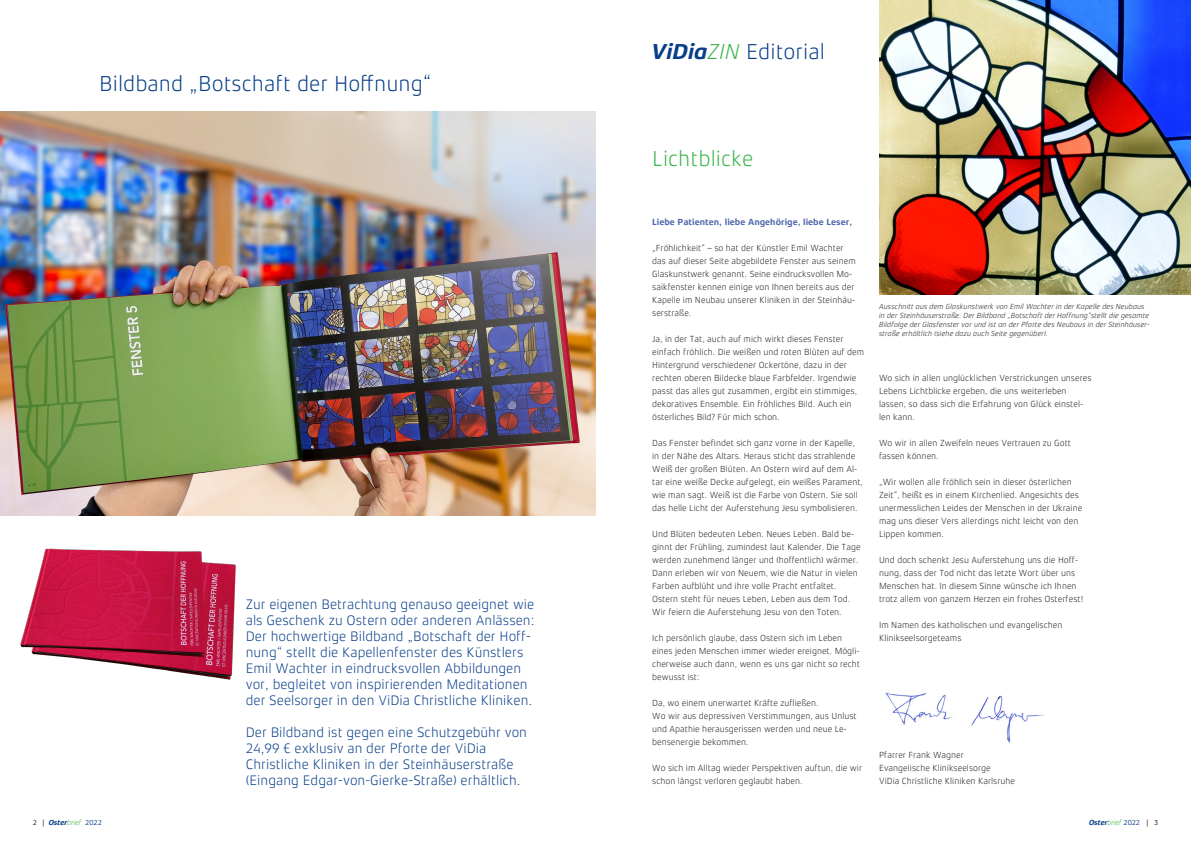
<style>
.page{position:relative;width:1191px;height:842px;background:#fff}
.page>*{position:absolute;margin:0;border:0;box-sizing:border-box;transform-origin:0 0}
.Headline_Vincentius{font:300 22px "Xenois Sans Pro";color:#083e89}
.Headline_Vincentius-2{font:300 22px "Xenois Sans Pro";color:#3ab54a}
.Bildunterschrift{font:300 14px/16px "Xenois Sans Pro";color:#083e89}
.Fließtext{font:300 9px/13px "Xenois Sans Pro";color:#231f20}
.Fließtext-2{font:700 9px "Xenois Sans Pro";color:#4e67ac}
.t1{font:italic 300 7.5px/9px "Xenois Sans Pro";color:#231f20}
.t2{font:italic 700 7.5px "Xenois Sans Pro";letter-spacing:-.025em;color:#083e89}
.s1{font-weight:700;font-style:italic}
.s2{font-style:italic;color:#3ab54a}
.s3{font-weight:400;font-style:normal;color:#231f20}
.s4{font-weight:300;color:#3ab54a}
.s5{font-weight:400;font-style:normal}
</style>
<div class="page">
<img style="left:879px;top:0;width:312px;height:294px">
<img style="left:0;top:111px;width:595px;height:405px">
<img style="left:20px;top:548px;width:216px;height:132px">
<img style="left:885px;top:692px;width:159px;height:51px">
<p class="Headline_Vincentius" style="left:99px;top:71px;width:334px">Bildband „Botschaft der Hoffnung“</p>
<p class="Bildunterschrift" style="left:246px;top:596px;width:290px">Zur eigenen Betrachtung genauso geeignet wie als Geschenk zu Ostern oder anderen Anlässen:<br>Der hochwertige Bildband „Botschaft der Hoff&shy;nung“ stellt die Kapellenfenster des Künstlers Emil Wachter in eindrucksvollen Abbildungen vor, begleitet von inspirierenden Meditationen der Seelsorger in den ViDia Christliche Kliniken.</p>
<p class="Bildunterschrift" style="left:246px;top:724px;width:283px">Der Bildband ist gegen eine Schutzgebühr von<br>24,99 € exklusiv an der Pforte der ViDia</p>
<p class="Bildunterschrift" style="left:246px;top:756px;width:276px">Christliche Kliniken in der Steinhäuserstraße (Eingang Edgar-von-Gierke-Straße) erhältlich.</p>
<p class="Headline_Vincentius" style="left:651px;top:39px;width:175px"><span class="s1">ViDia</span><span class="s2">ZIN</span> Editorial</p>
<p class="Headline_Vincentius-2" style="left:652px;top:146px;width:103px">Lichtblicke</p>
<p class="Fließtext-2" style="left:652px;top:217px;width:201px">Liebe Patienten, liebe Angehörige, liebe Leser,</p>
<p class="Fließtext" style="left:652px;top:241px;width:205px">„Fröhlichkeit“ – so hat der Künstler Emil Wachter das auf dieser Seite abgebildete Fenster aus seinem Glaskunstwerk genannt. Seine eindrucksvollen Mo&shy;saikfenster kennen einige von Ihnen bereits aus der Kapelle im Neubau unserer Kliniken in der Steinhäu&shy;serstraße.</p>
<p class="Fließtext" style="left:652px;top:332px;width:213px">Ja, in der Tat, auch auf mich wirkt dieses Fenster einfach fröhlich. Die weißen und roten Blüten auf dem Hintergrund verschiedener Ockertöne, dazu in der rechten oberen Bildecke blaue Farbfelder. Irgendwie passt das alles gut zusammen, ergibt ein stimmiges, dekoratives Ensemble. Ein fröhliches Bild. Auch ein österliches Bild? Für mich schon.</p>
<p class="Fließtext" style="left:652px;top:436px;width:212px">Das Fenster befindet sich ganz vorne in der Kapelle, in der Nähe des Altars. Heraus sticht das strahlende Weiß der großen Blüten. An Ostern wird auf dem Al&shy;tar eine weiße Decke aufgelegt, ein weißes Parament, wie man sagt. Weiß ist die Farbe von Ostern. Sie soll das helle Licht der Auferstehung Jesu symbolisieren.</p>
<p class="Fließtext" style="left:652px;top:527px;width:210px">Und Blüten bedeuten Leben. Neues Leben. Bald be&shy;ginnt der Frühling, zumindest laut Kalender. Die Tage werden zunehmend länger und (hoffentlich) wärmer.<br>Dann erleben wir von Neuem, wie die Natur in vielen Farben aufblüht und ihre volle Pracht entfaltet.</p>
<p class="Fließtext" style="left:652px;top:592px;width:199px">Ostern steht für neues Leben, Leben aus dem Tod.<br>Wir feiern die Auferstehung Jesu von den Toten.</p>
<p class="Fließtext" style="left:652px;top:631px;width:209px">Ich persönlich glaube, dass Ostern sich im Leben eines jeden Menschen immer wieder ereignet. Mögli&shy;cherweise auch dann, wenn es uns gar nicht so recht bewusst ist:</p>
<p class="Fließtext" style="left:652px;top:696px;width:168px">Da, wo einem unerwartet Kräfte zufließen.</p>
<p class="Fließtext" style="left:652px;top:709px;width:206px">Wo wir aus depressiven Verstimmungen, aus Unlust und Apathie herausgerissen werden und neue Le&shy;bensenergie bekommen.</p>
<p class="Fließtext" style="left:652px;top:761px;width:211px">Wo sich im Alltag wieder Perspektiven auftun, die wir schon längst verloren geglaubt haben.</p>
<p class="t1" style="left:879px;top:302px;width:272px">Ausschnitt aus dem Glaskunstwerk von Emil Wachter in der Kapelle des Neubaus in der Steinhäuserstraße. Der Bildband „Botschaft der Hoffnung“stellt die gesamte Bildfolge der Glasfenster vor und ist an der Pforte des Neubaus in der Steinhäuser&shy;straße erhältlich (siehe dazu auch Seite gegenüber).</p>
<p class="Fließtext" style="left:879px;top:372px;width:214px">Wo sich in allen unglücklichen Verstrickungen unseres<br>Lebens Lichtblicke ergeben, die uns weiterleben</p>
<p class="Fließtext" style="left:879px;top:398px;width:206px">lassen, so dass sich die Erfahrung von Glück einstel&shy;len kann.</p>
<p class="Fließtext" style="left:879px;top:437px;width:194px">Wo wir in allen Zweifeln neues Vertrauen zu Gott fassen können.</p>
<p class="Fließtext" style="left:879px;top:476px;width:205px">„Wir wollen alle fröhlich sein in dieser österlichen Zeit“, heißt es in einem Kirchenlied. Angesichts des unermesslichen Leides der Menschen in der Ukraine mag uns dieser Vers allerdings nicht leicht von den Lippen kommen.</p>
<p class="Fließtext" style="left:879px;top:554px;width:206px">Und doch schenkt Jesu Auferstehung uns die Hoff&shy;nung, dass der Tod nicht das letzte Wort über uns Menschen hat. In diesem Sinne wünsche ich Ihnen trotz allem von ganzem Herzen ein frohes Osterfest!</p>
<p class="Fließtext" style="left:879px;top:619px;width:185px">Im Namen des katholischen und evangelischen</p>
<p class="Fließtext" style="left:879px;top:632px;width:84px">Klinikseelsorgeteams</p>
<p class="Fließtext" style="left:879px;top:748px;width:86px">Pfarrer Frank Wagner</p>
<p class="Fließtext" style="left:879px;top:761px;width:113px">Evangelische Klinikseelsorge</p>
<p class="Fließtext" style="left:879px;top:774px;width:138px">ViDia Christliche Kliniken Karlsruhe</p>
<p class="t2" style="left:33px;top:818px;width:71px"><span class="s3">2 |</span> Oster<span class="s4">brief</span> <span class="s5">2022</span></p>
<p class="t2" style="left:1089px;top:818px;width:71px">Oster<span class="s4">brief</span> <span class="s5">2022</span> <span class="s3">| 3</span></p>
</div>
